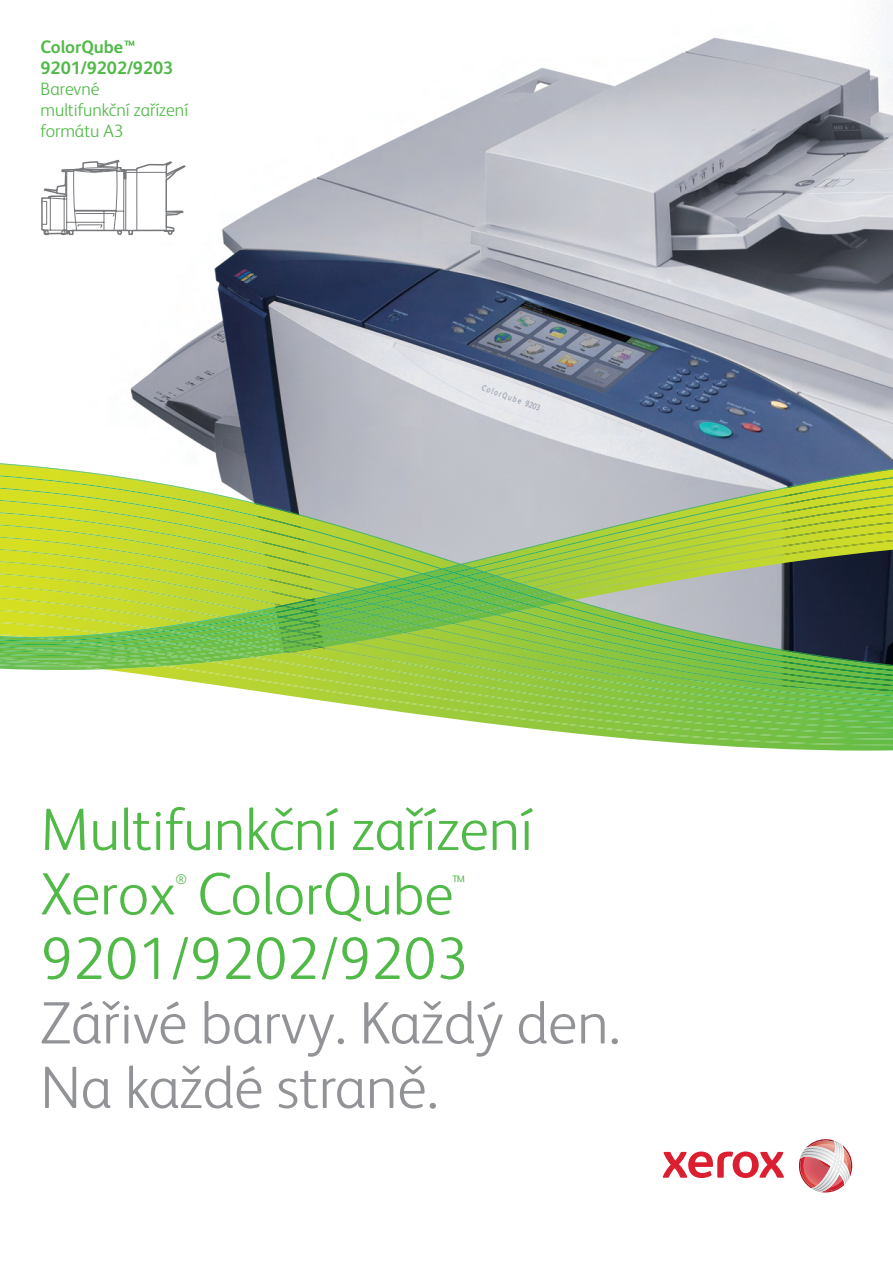
<style>
.page{position:relative;width:893px;height:1263px;background:#fff}
.page>*{position:absolute;margin:0;border:0;box-sizing:border-box;transform-origin:0 0}
.t1{font:300 60px/64.5px "Xerox Sans";color:#51b948}
.t2{font:300 60px/64.5px "Xerox Sans";color:#919396}
.t3{font:300 24px "Xerox Sans";color:#51b948}
.t4{font:300 18px/21px "Xerox Sans";color:#51b948}
.t5{font:700 18px/21px "Xerox Sans";color:#51b948}
.t6{font:300 13.95px "Xerox Sans";color:#51b948}
</style>
<div class="page">
<svg style="left:663px;top:1151px;width:121px;height:27px"></svg>
<svg style="left:799px;top:1139px;width:53px;height:53px"></svg>
<img style="left:813px;top:1141px;width:27px;height:49px">
<img style="left:62px;top:0;width:831px;height:461px">
<svg style="left:710px;top:745px;width:183px;height:5px"></svg>
<svg style="left:0;top:461px;width:893px;height:8px;background:#a8afbf"></svg>
<svg style="left:0;top:464px;width:460px;height:5px"></svg>
<svg style="left:486px;top:723px;width:407px;height:22px"></svg>
<svg style="left:0;top:469px;width:893px;height:254px;background:#a1c264"></svg>
<img style="left:0;top:646px;width:31px;height:3px">
<svg style="left:41px;top:160px;width:145px;height:75px"></svg>
<p class="t5" style="left:40px;top:36px;width:134px">ColorQube™<br>9201/9202/9203</p>
<p class="t4" style="left:40px;top:77px;width:149px">Barevné multifunkční zařízení formátu A3</p>
<p class="t1" style="left:40px;top:794px;width:494px">Multifunkční zařízení<br>Xerox ColorQube</p>
<p class="t6" style="left:175px;top:870px;width:13px">®</p>
<p class="t3" style="left:452px;top:868px;width:15px">™</p>
<p class="t1" style="left:40px;top:923px;width:429px">9201/9202/9203</p>
<p class="t2" style="left:40px;top:988px;width:581px">Zářivé barvy. Každý den.<br>Na každé straně.</p>
</div>
